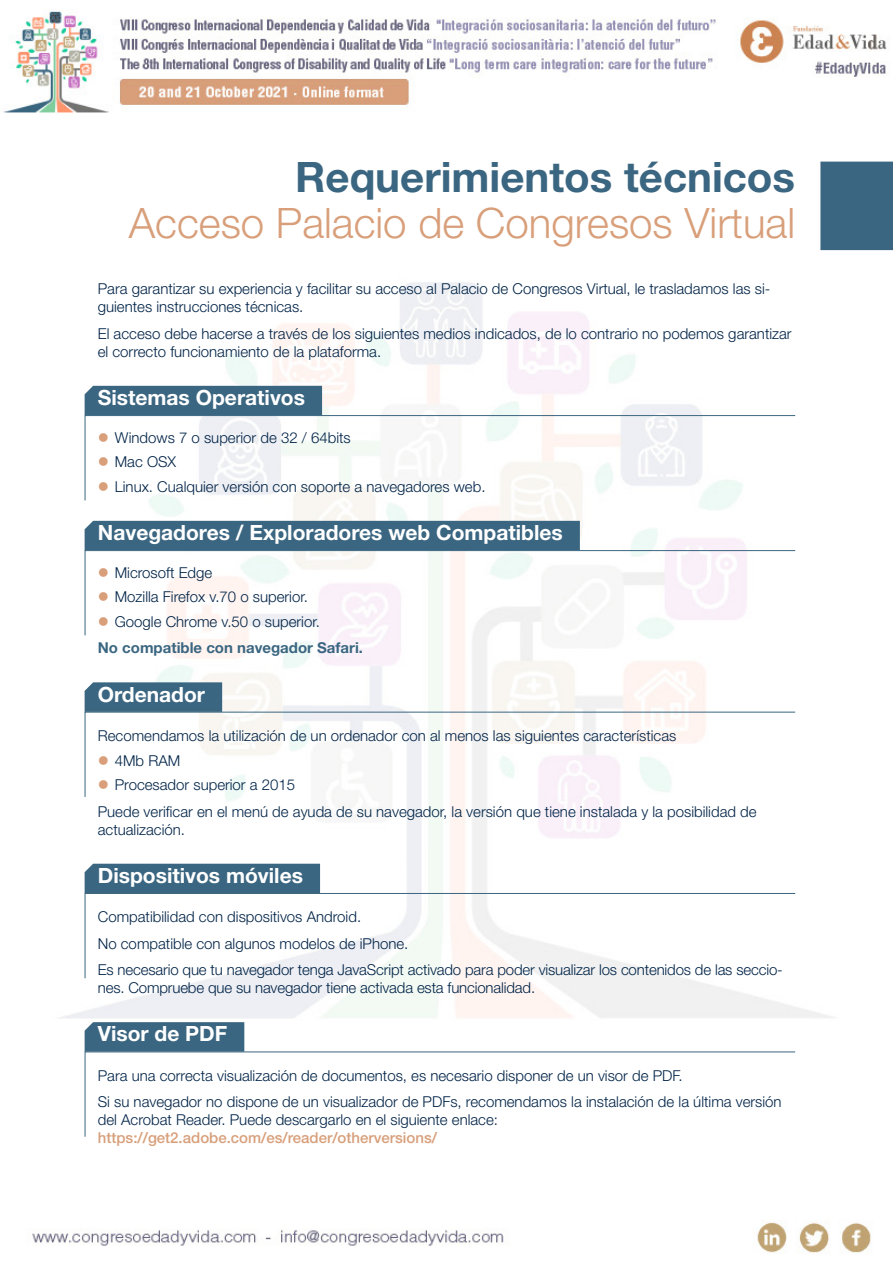
<style>
.page{position:relative;width:893px;height:1263px;background:#fff}
.page>*{position:absolute;margin:0;border:0;box-sizing:border-box;transform-origin:0 0}
.t1{font:300 42px "Helvetica Neue LT Std";color:#d89f7a}
.t2{font:700 42px "Helvetica Neue LT Std";color:#3b6681}
.t3{font:700 21px "Helvetica Neue LT Std";color:#fff}
.t4{font:300 15px/24.8px "Helvetica Neue LT Std";color:#002347}
.t5{font:500 15px "Helvetica Neue LT Std";color:#d89f7a}
.t6{font:700 15px "Helvetica Neue LT Std";color:#3b6681}
</style>
<div class="page">
<img style="left:3px;top:10px;width:890px;height:1243px">
<div style="left:820px;top:162px;width:73px;height:88px;background:#3b6681"></div>
<div style="left:85px;top:386px;width:237px;height:29px;background:#3b6681"></div>
<svg style="left:84px;top:415px;width:712px;height:86px"></svg>
<div style="left:85px;top:521px;width:495px;height:29px;background:#3b6681"></div>
<svg style="left:84px;top:550px;width:712px;height:86px"></svg>
<div style="left:85px;top:682px;width:137px;height:29px;background:#3b6681"></div>
<svg style="left:84px;top:711px;width:712px;height:87px"></svg>
<div style="left:85px;top:864px;width:235px;height:29px;background:#3b6681"></div>
<svg style="left:84px;top:893px;width:712px;height:86px"></svg>
<div style="left:85px;top:1022px;width:159px;height:29px;background:#3b6681"></div>
<svg style="left:84px;top:1051px;width:712px;height:86px"></svg>
<svg style="left:99px;top:433px;width:9px;height:8px"></svg>
<svg style="left:99px;top:457px;width:9px;height:9px"></svg>
<svg style="left:99px;top:482px;width:9px;height:9px"></svg>
<svg style="left:99px;top:568px;width:9px;height:8px"></svg>
<svg style="left:99px;top:592px;width:9px;height:9px"></svg>
<svg style="left:99px;top:617px;width:9px;height:9px"></svg>
<svg style="left:99px;top:756px;width:9px;height:8px"></svg>
<svg style="left:99px;top:780px;width:9px;height:9px"></svg>
<h1 class="t2" style="left:295px;top:151px;width:501px">Requerimientos técnicos</h1>
<h1 class="t1" style="left:129px;top:197px;width:668px">Acceso Palacio de Congresos Virtual</h1>
<p class="t4" style="left:98px;top:280px;width:674px;line-height:18px">Para garantizar su experiencia y facilitar su acceso al Palacio de Congresos Virtual, le trasladamos las si&shy;guientes instrucciones técnicas.</p>
<p class="t4" style="left:98px;top:324px;width:695px;line-height:18px">El acceso debe hacerse a través de los siguientes medios indicados, de lo contrario no podemos garantizar el correcto funcionamiento de la plataforma.</p>
<h2 class="t3" style="left:98px;top:385px;width:209px">Sistemas Operativos</h2>
<p class="t4" style="left:115px;top:424px;width:372px">Windows 7 o superior de 32 / 64bits<br>Mac OSX<br>Linux. Cualquier versión con soporte a navegadores web.</p>
<h2 class="t3" style="left:98px;top:520px;width:467px">Navegadores / Exploradores web Compatibles</h2>
<p class="t4" style="left:115px;top:559px;width:207px">Microsoft Edge<br>Mozilla Firefox v.70 o superior.<br>Google Chrome v.50 o superior.</p>
<p class="t6" style="left:98px;top:639px;width:267px">No compatible con navegador Safari.</p>
<h2 class="t3" style="left:98px;top:681px;width:109px">Ordenador</h2>
<p class="t4" style="left:115px;top:723px;width:563px;text-indent:-17px">Recomendamos la utilización de un ordenador con al menos las siguientes características<br>4Mb RAM<br>Procesador superior a 2015</p>
<p class="t4" style="left:98px;top:802px;width:660px;line-height:18px">Puede verificar en el menú de ayuda de su navegador, la versión que tiene instalada y la posibilidad de actualización.</p>
<h2 class="t3" style="left:98px;top:862px;width:207px">Dispositivos móviles</h2>
<p class="t4" style="left:98px;top:903px;width:686px;line-height:26.5px">Compatibilidad con dispositivos Android.<br>No compatible con algunos modelos de iPhone.<br>Es necesario que tu navegador tenga JavaScript activado para poder visualizar los contenidos de las seccio-</p>
<p class="t4" style="left:98px;top:975px;width:439px">nes. Compruebe que su navegador tiene activada esta funcionalidad.</p>
<h2 class="t3" style="left:98px;top:1021px;width:131px">Visor de PDF</h2>
<p class="t4" style="left:98px;top:1062px;width:685px;line-height:26.5px">Para una correcta visualización de documentos, es necesario disponer de un visor de PDF.<br>Si su navegador no dispone de un visualizador de PDFs, recomendamos la instalación de la última versión</p>
<p class="t4" style="left:98px;top:1107px;width:402px">del Acrobat Reader. Puede descargarlo en el siguiente enlace:</p>
<p class="t5" style="left:98px;top:1129px;width:341px">https://get2.adobe.com/es/reader/otherversions/</p>
</div>
